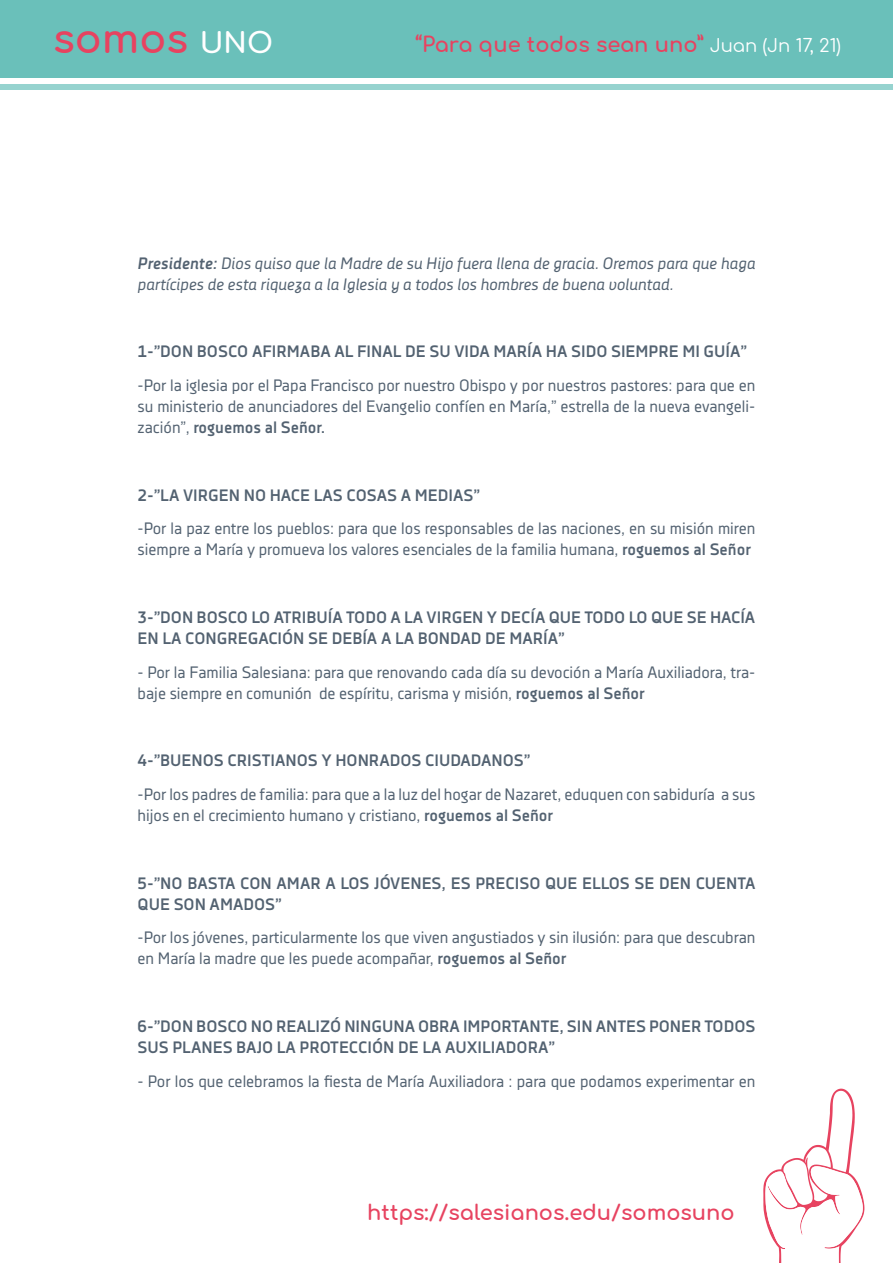
<style>
.page{position:relative;width:893px;height:1263px;background:#fff}
.page>*{position:absolute;margin:0;border:0;box-sizing:border-box;transform-origin:0 0}
.t1{font:700 40.05px "Comfortaa";color:#e74360}
.t2{font:700 21px "Comfortaa";color:#e74360}
.t3{font:16.5px/21px "Decima Nova Pro";color:#536271}
.t4{font:700 16.5px/21px "Decima Nova Pro";color:#536271}
.t5{font:italic 16.5px/21px "Decima Nova Pro";color:#536271}
.s1{font-size:28.2px;color:#fff}
.s2{font-weight:400;font-size:18px;color:#fff}
.s3{font-weight:700}
</style>
<div class="page">
<svg style="left:763px;top:1089px;width:101px;height:174px"></svg>
<div style="left:0;top:0;width:893px;height:77px;background:#6ac0ba"></div>
<div style="left:0;top:84px;width:893px;height:6px;background:#96d3cf"></div>
<h1 class="t1" style="left:53px;top:1px;width:221px">somos <span class="s1">UNO</span></h1>
<p class="t2" style="left:416px;top:25px;width:427px">“Para que todos sean uno” <span class="s2">Juan (Jn 17, 21)</span></p>
<p class="t5" style="left:138px;top:253px;width:619px"><span class="s3">Presidente:</span> Dios quiso que la Madre de su Hijo fuera llena de gracia. Oremos para que haga partícipes de esta riqueza a la Iglesia y a todos los hombres de buena voluntad.</p>
<p class="t4" style="left:138px;top:342px;width:611px">1-”DON BOSCO AFIRMABA AL FINAL DE SU VIDA MARÍA HA SIDO SIEMPRE MI GUÍA”</p>
<p class="t3" style="left:138px;top:375px;width:619px;text-align:justify">-Por la iglesia por el Papa Francisco por nuestro Obispo y por nuestros pastores: para que en su ministerio de anunciadores del Evangelio confíen en María,” estrella de la nueva evangeli&shy;zación”, <span class="s3">roguemos al Señor.</span></p>
<p class="t4" style="left:138px;top:485px;width:344px">2-”LA VIRGEN NO HACE LAS COSAS A MEDIAS”</p>
<p class="t3" style="left:138px;top:518px;width:619px">-Por la paz entre los pueblos: para que los responsables de las naciones, en su misión miren siempre a María y promueva los valores esenciales de la familia humana, <span class="s3">roguemos al Señor</span></p>
<p class="t4" style="left:138px;top:607px;width:619px">3-”DON BOSCO LO ATRIBUÍA TODO A LA VIRGEN Y DECÍA QUE TODO LO QUE SE HACÍA<br>EN LA CONGREGACIÓN SE DEBÍA A LA BONDAD DE MARÍA”</p>
<p class="t3" style="left:138px;top:662px;width:619px">- Por la Familia Salesiana: para que renovando cada día su devoción a María Auxiliadora, tra&shy;baje siempre en comunión de espíritu, carisma y misión, <span class="s3">roguemos al Señor</span></p>
<p class="t4" style="left:138px;top:751px;width:394px">4-”BUENOS CRISTIANOS Y HONRADOS CIUDADANOS”</p>
<p class="t3" style="left:138px;top:784px;width:619px">-Por los padres de familia: para que a la luz del hogar de Nazaret, eduquen con sabiduría a sus hijos en el crecimiento humano y cristiano, <span class="s3">roguemos al Señor</span></p>
<p class="t4" style="left:138px;top:873px;width:619px">5-”NO BASTA CON AMAR A LOS JÓVENES, ES PRECISO QUE ELLOS SE DEN CUENTA<br>QUE SON AMADOS”</p>
<p class="t3" style="left:138px;top:927px;width:619px">-Por los jóvenes, particularmente los que viven angustiados y sin ilusión: para que descubran en María la madre que les puede acompañar, <span class="s3">roguemos al Señor</span></p>
<p class="t4" style="left:138px;top:1016px;width:619px">6-”DON BOSCO NO REALIZÓ NINGUNA OBRA IMPORTANTE, SIN ANTES PONER TODOS<br>SUS PLANES BAJO LA PROTECCIÓN DE LA AUXILIADORA”</p>
<p class="t3" style="left:138px;top:1070px;width:619px">- Por los que celebramos la fiesta de María Auxiliadora : para que podamos experimentar en</p>
<p class="t2" style="left:367px;top:1193px;width:369px">https://salesianos.edu/somosuno</p>
</div>
